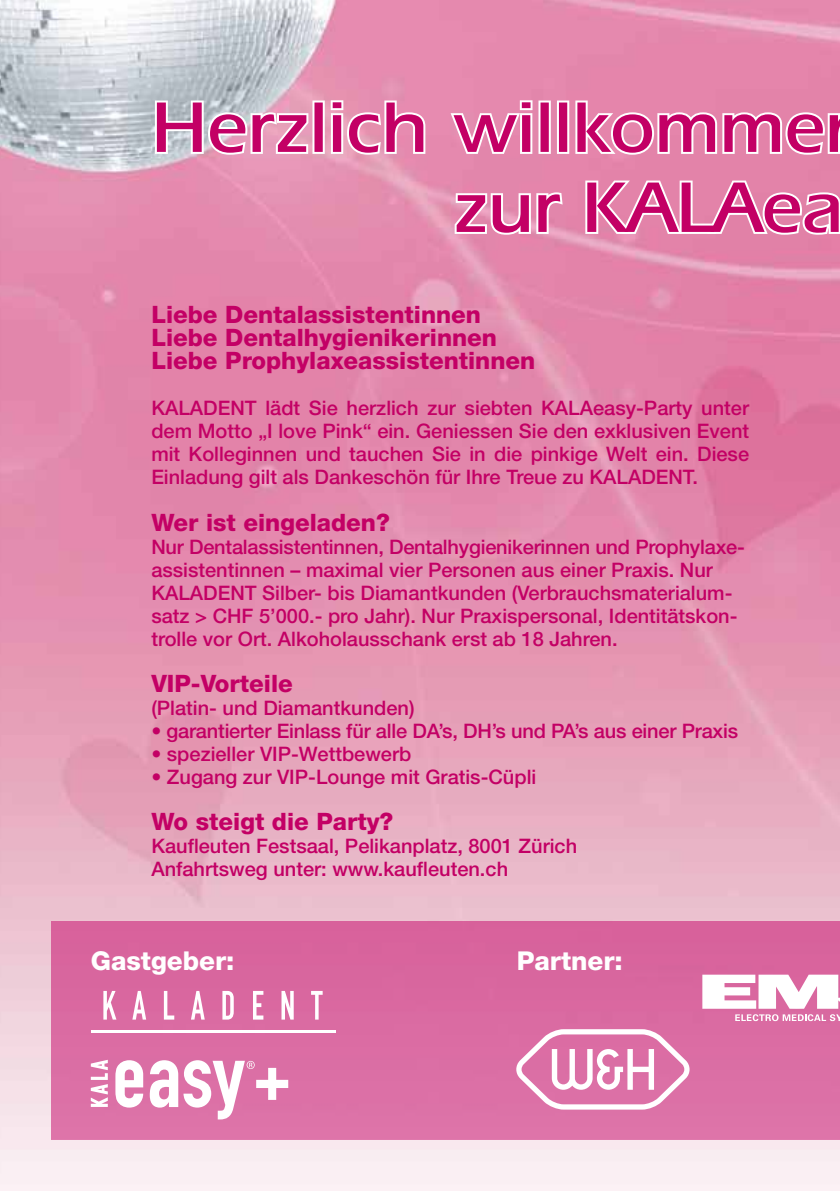
<style>
.page{position:relative;width:840px;height:1191px;background:#fff}
.page>*{position:absolute;margin:0;border:0;box-sizing:border-box;transform-origin:0 0}
.t1{font:700 74px/80px "Aquiline";color:#c30065;text-align:right}
.t2{font:800 26px "Helvetica Neue";color:#fff}
.t3{font:800 24px/23px "Helvetica Neue";color:#c30065}
.t4{font:500 20px/23px "Helvetica Neue";color:#c30065}
</style>
<div class="page">
<img style="left:0;top:0;width:839px;height:1191px">
<svg style="left:153px;top:98px;width:274px;height:59px"></svg>
<svg style="left:447px;top:98px;width:392px;height:59px"></svg>
<svg style="left:451px;top:190px;width:113px;height:47px"></svg>
<svg style="left:583px;top:177px;width:256px;height:60px"></svg>
<svg style="left:51px;top:921px;width:788px;height:219px;fill:#da6ba2"></svg>
<svg style="left:103px;top:991px;width:13px;height:28px"></svg>
<svg style="left:132px;top:991px;width:14px;height:28px"></svg>
<svg style="left:164px;top:991px;width:10px;height:28px"></svg>
<svg style="left:191px;top:991px;width:14px;height:28px"></svg>
<svg style="left:222px;top:991px;width:11px;height:28px"></svg>
<svg style="left:253px;top:991px;width:10px;height:28px"></svg>
<svg style="left:281px;top:991px;width:12px;height:28px"></svg>
<svg style="left:311px;top:991px;width:11px;height:28px"></svg>
<hr style="left:91px;top:1030px;width:244px;height:2px;background:#fff">
<svg style="left:516px;top:1029px;width:173px;height:80px"></svg>
<svg style="left:91px;top:1059px;width:17px;height:48px"></svg>
<svg style="left:115px;top:1060px;width:28px;height:47px"></svg>
<svg style="left:150px;top:1060px;width:138px;height:59px"></svg>
<svg style="left:702px;top:973px;width:137px;height:48px"></svg>
<h1 class="t1" style="left:151px;top:87px;width:692px">Herzlich willkomme zur KALAea</h1>
<p class="t3" style="left:151px;top:303px;width:385px">Liebe Dentalassistentinnen<br>Liebe Dentalhygienikerinnen<br>Liebe Prophylaxeassistentinnen</p>
<p class="t4" style="left:151px;top:396px;width:28px">KALADENT</p>
<p class="t4" style="left:265px;top:396px;width:304px">lädt Sie herzlich zur siebten KALA</p>
<p class="t4" style="left:151px;top:396px;width:599px;text-align:justify;text-indent:441px">easy-Party unter dem Motto „I love Pink“ ein. Geniessen Sie den exklusiven Event mit Kolleginnen und tauchen Sie in die pinkige Welt ein. Diese Einladung gilt als Dankeschön für Ihre Treue zu KALADENT</p>
<p class="t4" style="left:692px;top:465px;width:7px">.</p>
<p class="t3" style="left:151px;top:510px;width:240px">Wer ist eingeladen?</p>
<p class="t4" style="left:151px;top:534px;width:594px">Nur Dentalassistentinnen, Dentalhygienikerinnen und Prophylaxe&shy;assistentinnen – maximal vier Personen aus einer Praxis. Nur<br>KALADENT</p>
<p class="t4" style="left:151px;top:580px;width:587px;text-indent:111px">Silber- bis Diamantkunden (Verbrauchsmaterialum&shy;satz &gt; CHF 5’000.- pro Jahr). Nur Praxispersonal, Identitätskon&shy;trolle vor Ort. Alkoholausschank erst ab 18 Jahren.</p>
<p class="t3" style="left:151px;top:671px;width:143px">VIP-Vorteile</p>
<p class="t4" style="left:151px;top:695px;width:264px">(Platin- und Diamantkunden)</p>
<p class="t4" style="left:151px;top:718px;width:588px">• garantierter Einlass für alle DA’s, DH’s und PA’s aus einer Praxis</p>
<p class="t4" style="left:151px;top:741px;width:261px">• spezieller VIP-Wettbewerb</p>
<p class="t4" style="left:151px;top:764px;width:386px">• Zugang zur VIP-Lounge mit Gratis-Cüpli</p>
<p class="t3" style="left:151px;top:809px;width:243px">Wo steigt die Party?</p>
<p class="t4" style="left:151px;top:833px;width:427px">Kaufleuten Festsaal, Pelikanplatz, 8001 Zürich<br>Anfahrtsweg unter: www.kaufleuten.ch</p>
<h2 class="t2" style="left:91px;top:945px;width:145px">Gastgeber:</h2>
<h2 class="t2" style="left:516px;top:945px;width:107px">Partner:</h2>
</div>
